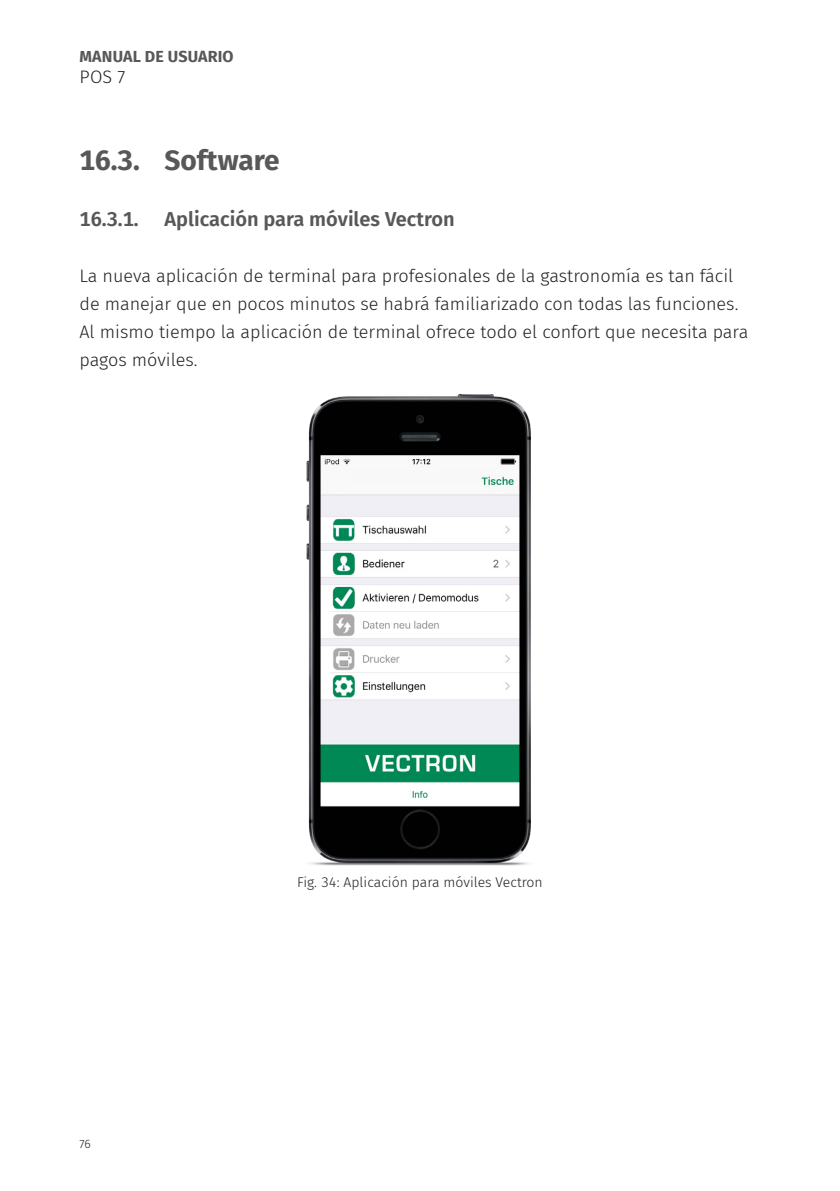
<style>
.page{position:relative;width:840px;height:1191px;background:#fff}
.page>*{position:absolute;margin:0;border:0;box-sizing:border-box;transform-origin:0 0}
.t1{font:700 28px "Fira Sans";color:#57585a}
.t2{font:600 20px "Fira Sans";color:#57585a}
.Fließtext{font:300 18px/28px "Fira Sans";color:#231f20}
.t3{font:700 16px "Fira Sans";letter-spacing:.01em;color:#57585a}
.t4{font:300 14px "Fira Sans";color:#231f20}
.t5{font:300 12px "Fira Sans";color:#231f20}
</style>
<div class="page">
<img style="left:306px;top:394px;width:225px;height:472px">
<p class="t3" style="left:79px;top:43px;width:155px">MANUAL DE USUARIO</p>
<p class="Fließtext" style="left:79px;top:63px;width:47px">POS 7</p>
<p class="t1" style="left:79px;top:136px;width:201px">16.3. Software</p>
<p class="t2" style="left:79px;top:202px;width:61px">16.3.1.</p>
<p class="t2" style="left:164px;top:202px;width:291px">Aplicación para móviles Vectron</p>
<p class="Fließtext" style="left:79px;top:261px;width:670px">La nueva aplicación de terminal para profesionales de la gastronomía es tan fácil de manejar que en pocos minutos se habrá familiarizado con todas las funciones.<br>Al mismo tiempo la aplicación de terminal ofrece todo el confort que necesita para pagos móviles.</p>
<p class="t5" style="left:79px;top:1135px;width:13px">76</p>
<p class="t4" style="left:297px;top:872px;width:247px">Fig. 34: Aplicación para móviles Vectron</p>
</div>
